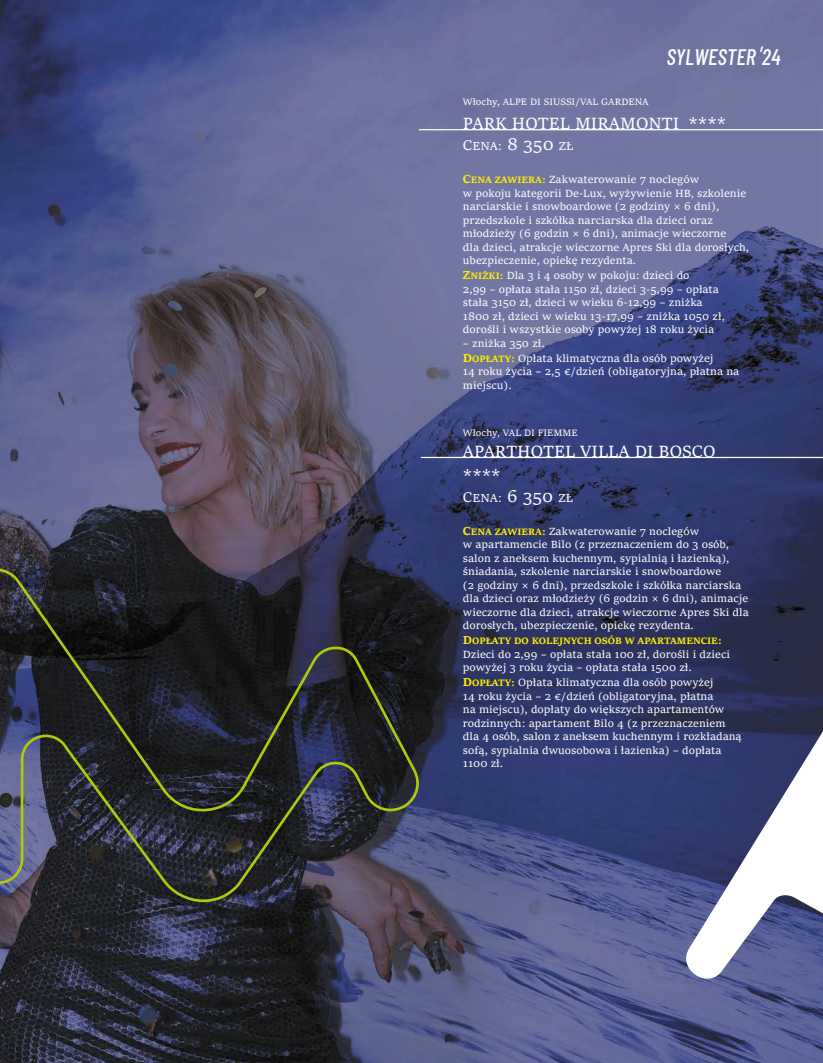
<style>
.page{position:relative;width:823px;height:1063px;background:#fff}
.page>*{position:absolute;margin:0;border:0;box-sizing:border-box;transform-origin:0 0}
.t1{font:italic 500 22.5px "Barlow Condensed";color:#fff}
.t2{font:17.5px/24px "Sitka Text";color:#fff}
.t3{font:12.5px "Sitka Text";color:#fff}
.t4{font:11.25px/13.5px "Sitka Text";color:#fff}
.t5{font:10px "Sitka Text";color:#fff}
.t6{font:700 10px "Sitka Text";color:#ffed00}
.s1{font-size:15px}
.s2{font-size:17.5px}
.s3{font-weight:700;font-size:12.5px;color:#ffed00}
.s4{font-weight:700;font-size:10px;color:#ffed00}
.s5{font-size:12.5px}
</style>
<div class="page">
<img style="left:0;top:0;width:822px;height:1063px">
<hr style="left:418px;top:129px;width:404px;height:1px;background:#fff">
<hr style="left:420px;top:457px;width:402px;height:1px;background:#fff">
<svg style="left:0;top:567px;width:420px;height:432px;background:#2b2c34"></svg>
<svg style="left:675px;top:724px;width:147px;height:268px"></svg>
<h1 class="t1" style="left:759px;top:28px;width:15px">‚</h1>
<h1 class="t1" style="left:666px;top:43px;width:115px">SYLWESTER 24</h1>
<p class="t5" style="left:462px;top:94px;width:187px">Włochy, ALPE DI SIUSSI/VAL GARDENA</p>
<h2 class="t2" style="left:462px;top:110px;width:265px">PARK HOTEL MIRAMONTI ****</h2>
<p class="t3" style="left:462px;top:137px;width:112px"><span class="s1">C</span>ENA: <span class="s2">8 350</span> ZŁ</p>
<p class="t4" style="left:462px;top:172px;width:288px"><span class="s3">C</span><span class="s4">ENA ZAWIERA:</span> Zakwaterowanie 7 noclegów<br>w pokoju kategorii De-Lux, wyżywienie HB, szkolenie narciarskie i snowboardowe (2 godziny × 6 dni), przedszkole i szkółka narciarska dla dzieci oraz młodzieży (6 godzin × 6 dni), animacje wieczorne<br>dla dzieci, atrakcje wieczorne Apres Ski dla dorosłych, ubezpieczenie, opiekę rezydenta.</p>
<p class="t4" style="left:462px;top:268px;width:263px"><span class="s3">Z</span><span class="s4">NIŻKI:</span> Dla 3 i 4 osoby w pokoju: dzieci do<br>2,99 – opłata stała 1150 zł, dzieci 3-5,99 – opłata stała 3150 zł, dzieci w wieku 6-12,99 – zniżka 1800 zł, dzieci w wieku 13-17,99 – zniżka 1050 zł, dorośli i wszystkie osoby powyżej 18 roku życia</p>
<p class="t4" style="left:462px;top:335px;width:252px;line-height:15px">– zniżka 350 zł.<br><span class="s3">D</span><span class="s4">OPŁATY:</span> Opłata klimatyczna dla osób powyżej</p>
<p class="t4" style="left:462px;top:364px;width:277px">14 roku życia – 2,5 €/dzień (obligatoryjna, płatna na miejscu).</p>
<p class="t5" style="left:462px;top:425px;width:116px">Włochy, VAL DI FIEMME</p>
<h2 class="t2" style="left:462px;top:438px;width:254px">APARTHOTEL VILLA DI BOSCO ****</h2>
<p class="t3" style="left:462px;top:488px;width:111px"><span class="s1">C</span>ENA: <span class="s2">6 350</span> ZŁ</p>
<p class="t4" style="left:462px;top:524px;width:287px"><span class="s3">C</span><span class="s4">ENA ZAWIERA:</span> Zakwaterowanie 7 noclegów<br>w apartamencie Bilo (z przeznaczeniem do 3 osób, salon z aneksem kuchennym, sypialnią i łazienką), śniadania, szkolenie narciarskie i snowboardowe<br>(2 godziny × 6 dni), przedszkole i szkółka narciarska dla dzieci oraz młodzieży (6 godzin × 6 dni), animacje wieczorne dla dzieci, atrakcje wieczorne Apres Ski dla dorosłych, ubezpieczenie, opiekę rezydenta.</p>
<p class="t6" style="left:462px;top:633px;width:260px"><span class="s5">D</span>OPŁATY DO KOLEJNYCH OSÓB W APARTAMENCIE:</p>
<p class="t4" style="left:462px;top:647px;width:268px">Dzieci do 2,99 – opłata stała 100 zł, dorośli i dzieci powyżej 3 roku życia – opłata stała 1500 zł.</p>
<p class="t4" style="left:462px;top:675px;width:280px"><span class="s3">D</span><span class="s4">OPŁATY:</span> Opłata klimatyczna dla osób powyżej<br>14 roku życia – 2 €/dzień (obligatoryjna, płatna<br>na miejscu), dopłaty do większych apartamentów rodzinnych: apartament Bilo 4 (z przeznaczeniem dla 4 osób, salon z aneksem kuchennym i rozkładaną sofą, sypialnia dwuosobowa i łazienka) – dopłata 1100 zł.</p>
</div>
